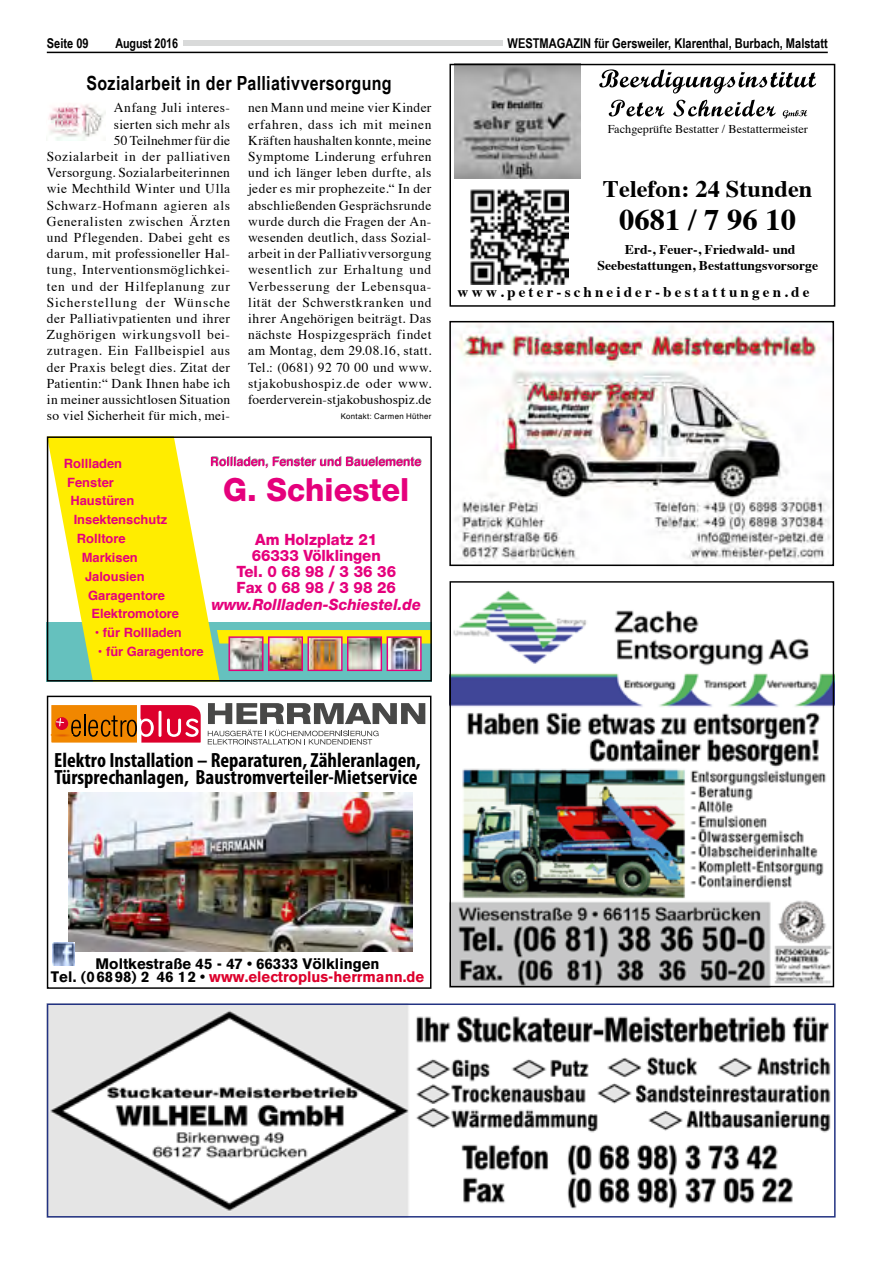
<style>
.page{position:relative;width:881px;height:1263px;background:#fff}
.page>*{position:absolute;margin:0;border:0;box-sizing:border-box;transform-origin:0 0}
.t1{font:800 31.95px "Helvetica Neue CE";color:#e5007c;scale:.96 1}
.t2{font:700 29.85px "Times";letter-spacing:.005em;color:#000}
.t3{font:700 23.7px "Times";color:#000}
.t4{font:700 condensed 20.55px/17.7px "Myriad Pro";color:#000}
.t5{font:700 19.5px "Arial Narrow";letter-spacing:.02em;color:#000}
.t6{font:800 15.6px/16px "Helvetica Neue CE";color:#e5007c;text-align:center;scale:.96 1}
.t7{font:italic 800 15.6px "Helvetica Neue CE";color:#e5007c;scale:.96 1}
.t8{font:700 15.15px/13.6px "Akzidenz Grotesk BQ";color:#000;text-align:center}
.t9{font:700 14.85px "Times";letter-spacing:.205em;color:#000}
.t10{font:13.5px/16.2px "Times";letter-spacing:.035em;color:#000;text-align:right}
.t11{font:700 13.5px "Arial Narrow";color:#000}
.t12{font:700 13.35px/15.3px "Times";letter-spacing:-.005em;color:#000;text-align:center}
.t13{font:700 12.75px "Helvetica";color:#e5007c}
.t14{font:12px "Times";letter-spacing:.005em;color:#000}
.t15{font:7.8px "Helvetica";letter-spacing:.045em;color:#000}
.s1{font-weight:400}
.s2{color:#dd002c}
</style>
<div class="page">
<div style="left:183px;top:40px;width:319px;height:5px;background:#d9dada"></div>
<hr style="left:47px;top:52px;width:780px;height:1px;background:#000">
<img style="left:451px;top:590px;width:380px;height:395px">
<div style="left:449px;top:581px;width:384px;height:406px;border:1px solid #000"></div>
<img style="left:48px;top:104px;width:57px;height:37px">
<svg style="left:599px;top:69px;width:216px;height:24px"></svg>
<svg style="left:608px;top:100px;width:56px;height:16px"></svg>
<svg style="left:673px;top:100px;width:102px;height:16px"></svg>
<svg style="left:782px;top:110px;width:24px;height:8px"></svg>
<img style="left:470px;top:189px;width:98px;height:96px">
<img style="left:454px;top:66px;width:126px;height:112px">
<div style="left:449px;top:64px;width:386px;height:243px;border:1px solid #000"></div>
<img style="left:455px;top:324px;width:375px;height:239px">
<div style="left:449px;top:321px;width:384px;height:245px;border:2px solid #000"></div>
<svg style="left:51px;top:703px;width:374px;height:42px"></svg>
<img style="left:68px;top:793px;width:345px;height:158px">
<img style="left:52px;top:943px;width:22px;height:22px">
<div style="left:47px;top:696px;width:384px;height:293px;border:1px solid #000"></div>
<svg style="left:50px;top:439px;width:378px;height:239px"></svg>
<img style="left:230px;top:638px;width:31px;height:31px">
<div style="left:228px;top:636px;width:35px;height:35px;border:1px solid #e5007c"></div>
<img style="left:270px;top:638px;width:31px;height:31px">
<div style="left:268px;top:636px;width:35px;height:35px;border:1px solid #e5007c"></div>
<img style="left:309px;top:638px;width:31px;height:31px">
<div style="left:307px;top:636px;width:35px;height:35px;border:1px solid #e5007c"></div>
<img style="left:349px;top:638px;width:31px;height:31px">
<div style="left:347px;top:636px;width:35px;height:35px;border:1px solid #e5007c"></div>
<img style="left:388px;top:638px;width:31px;height:31px">
<div style="left:386px;top:636px;width:35px;height:35px;border:1px solid #e5007c"></div>
<div style="left:47px;top:436px;width:384px;height:245px;border:2px solid #000"></div>
<img style="left:50px;top:1006px;width:781px;height:208px">
<div style="left:47px;top:1003px;width:788px;height:214px;border:2px solid #233382"></div>
<p class="t11" style="left:47px;top:33px;width:43px">Seite 09</p>
<p class="t11" style="left:115px;top:33px;width:64px">August 2016</p>
<p class="t11" style="left:507px;top:33px;width:321px">WESTMAGAZIN für Gersweiler, Klarenthal, Burbach, Malstatt</p>
<h3 class="t5" style="left:87px;top:68px;width:306px">Sozialarbeit in der Palliativversorgung</h3>
<p class="t10" style="left:47px;top:99px;width:185px">Anfang Juli interes-<br>sierten sich mehr als<br>50 Teilnehmer für die<br>Sozialarbeit in der palliativen<br>Versorgung. Sozialarbeiterinnen wie Mechthild Winter und Ulla<br>Schwarz-Hofmann agieren als<br>Generalisten zwischen Ärzten und Pflegenden. Dabei geht es darum, mit professioneller Hal&shy;tung, Interventionsmöglichkei&shy;ten und der Hilfeplanung zur<br>Sicherstellung der Wünsche der Palliativpatienten und ihrer<br>Zughörigen wirkungsvoll bei&shy;zutragen. Ein Fallbeispiel aus der Praxis belegt dies. Zitat der<br>Patientin:“ Dank Ihnen habe ich in meiner aussichtlosen Situation so viel Sicherheit für mich, mei-</p>
<p class="t10" style="left:248px;top:99px;width:185px;text-align:justify">nen Mann und meine vier Kinder erfahren, dass ich mit meinen Kräften haushalten konnte, meine Symptome Linderung erfuhren und ich länger leben durfte, als jeder es mir prophezeite.“ In der abschließenden Gesprächsrunde wurde durch die Fragen der An&shy;wesenden deutlich, dass Sozial&shy;arbeit in der Palliativversorgung wesentlich zur Erhaltung und Verbesserung der Lebensqua&shy;lität der Schwerstkranken und ihrer Angehörigen beiträgt. Das nächste Hospizgespräch findet am Montag, dem 29.08.16, statt.<br>Tel.: (0681) 92 70 00 und www. stjakobushospiz.de oder www. foerderverein-stjakobushospiz.de</p>
<p class="t14" style="left:607px;top:118px;width:202px">Fachgeprüfte Bestatter / Bestattermeister</p>
<h3 class="t3" style="left:602px;top:167px;width:211px">Telefon: 24 Stunden</h3>
<h2 class="t2" style="left:618px;top:192px;width:179px">0681 / 7 96 10</h2>
<p class="t12" style="left:597px;top:241px;width:222px">Erd-, Feuer-, Friedwald- und<br>Seebestattungen, Bestattungsvorsorge</p>
<p class="t9" style="left:457px;top:278px;width:353px">www.peter-schneider-bestattungen.de</p>
<p class="t15" style="left:340px;top:410px;width:92px">Kontakt: Carmen Hüther</p>
<p class="t13" style="left:64px;top:453px;width:60px">Rollladen</p>
<p class="t13" style="left:67px;top:472px;width:48px">Fenster</p>
<p class="t13" style="left:70px;top:491px;width:65px">Haustüren</p>
<p class="t13" style="left:74px;top:509px;width:95px">Insektenschutz</p>
<p class="t13" style="left:77px;top:528px;width:50px">Rolltore</p>
<p class="t13" style="left:82px;top:547px;width:58px">Markisen</p>
<p class="t13" style="left:85px;top:566px;width:61px">Jalousien</p>
<p class="t13" style="left:88px;top:585px;width:78px">Garagentore</p>
<p class="t13" style="left:91px;top:603px;width:89px">Elektromotore</p>
<p class="t13" style="left:95px;top:622px;width:89px"><span class="s1">•</span> für Rollladen</p>
<p class="t13" style="left:98px;top:641px;width:107px"><span class="s1">•</span> für Garagentore</p>
<h1 class="t1" style="left:223px;top:470px;width:195px">G. Schiestel</h1>
<p class="t6" style="left:236px;top:532px;width:168px">Am Holzplatz 21<br>66333 Völklingen<br>Tel. 0 68 98 / 3 36 36<br>Fax 0 68 98 / 3 98 26</p>
<p class="t7" style="left:211px;top:594px;width:220px">www.Rollladen-Schiestel.de</p>
<h3 class="t4" style="left:54px;top:751px;width:368px">Elektro Installation – Reparaturen, Zähleranlagen,<br>Türsprechanlagen, Baustromverteiler-Mietservice</h3>
<p class="t8" style="left:51px;top:957px;width:374px">Moltkestraße 45 - 47 • 66333 Völklingen<br>Tel. (06898) 2 46 12 • <span class="s2">www.electroplus-herrmann.de</span></p>
</div>
